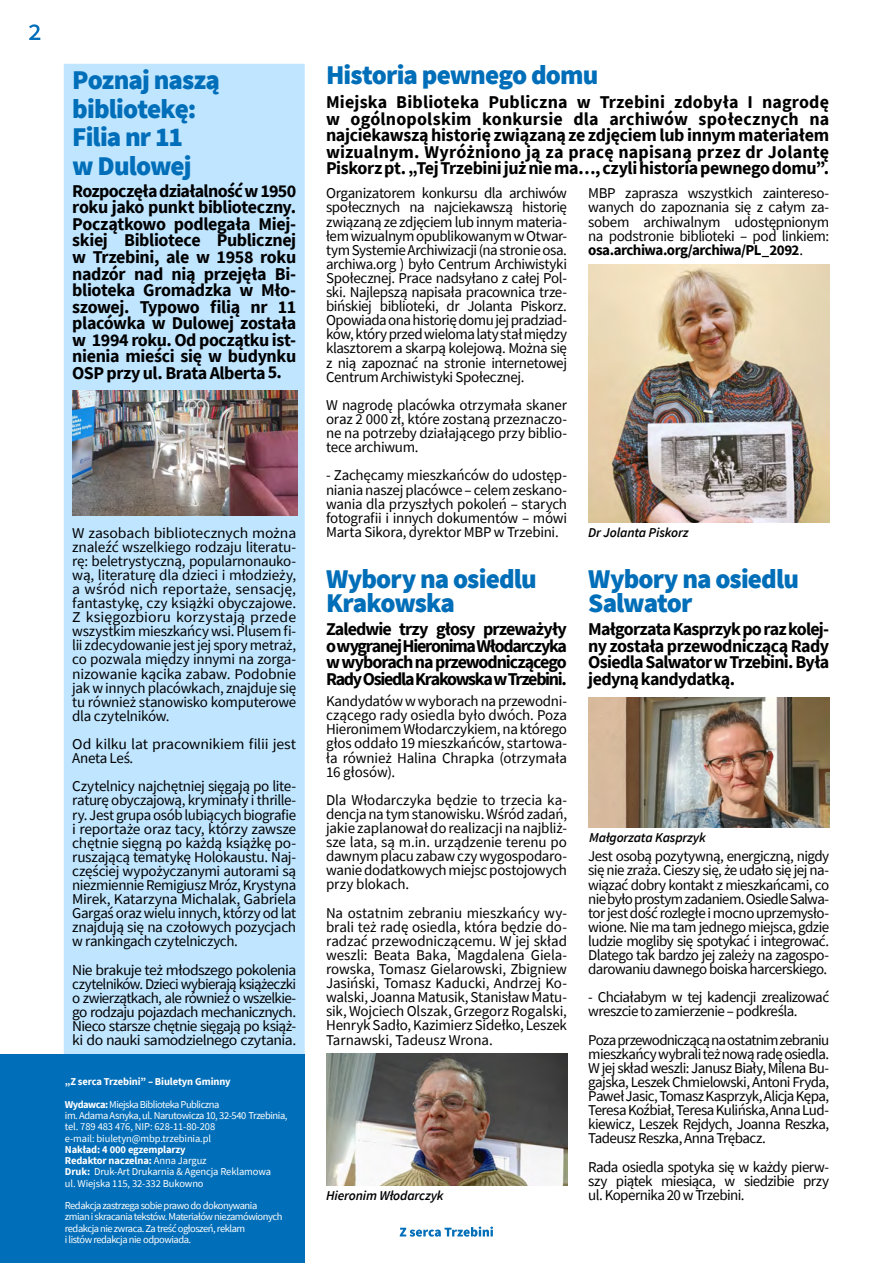
<style>
.page{position:relative;width:893px;height:1263px;background:#fff}
.page>*{position:absolute;margin:0;border:0;box-sizing:border-box;transform-origin:0 0}
.t1{font:900 27px/28.5px "Source Sans Pro";letter-spacing:-.03em;color:#006eb8}
.t2{font:700 18px/16.5px "Source Sans Pro";letter-spacing:-.035em;color:#000;text-align:justify}
.t3{font:15px/14.1px "Source Sans Pro";letter-spacing:-.025em;color:#000;text-align:justify}
.t4{font:15px/14.1px "Source Sans Pro";letter-spacing:-.025em;color:#000;text-align:justify;scale:1.05 1}
.t5{font:15px/14.1px "Source Sans Pro";letter-spacing:-.025em;color:#000;text-align:justify;scale:1.04 1}
.t6{font:italic 600 13.5px "Source Sans Pro";letter-spacing:-.01em;color:#000}
.t7{font:10.5px/11.2px "Source Sans Pro";letter-spacing:-.045em;color:#fff}
.t8{font:10.5px/11.2px "Source Sans Pro";letter-spacing:-.01em;color:#fff}
.t9{font:10.5px/11.2px "Source Sans Pro";letter-spacing:-.02em;color:#fff}
.t10{font:700 10.5px/22.5px "Source Sans Pro";letter-spacing:-.01em;color:#fff}
.s1{font-weight:400}
.s2{font-weight:700}
</style>
<div class="page">
<svg style="left:29px;top:24px;width:11px;height:16px"></svg>
<svg style="left:400px;top:1226px;width:93px;height:10px"></svg>
<div style="left:64px;top:64px;width:241px;height:990px;background:#bfe5ff"></div>
<div style="left:0;top:1054px;width:305px;height:209px;background:#006eb8"></div>
<img style="left:72px;top:391px;width:225px;height:124px">
<img style="left:326px;top:1053px;width:241px;height:133px">
<img style="left:588px;top:698px;width:241px;height:130px">
<img style="left:588px;top:265px;width:241px;height:258px">
<h1 class="t1" style="left:72px;top:65px;width:149px">Poznaj naszą bibliotekę:<br>Filia nr 11<br>w Dulowej</h1>
<h1 class="t1" style="left:326px;top:61px;width:274px">Historia pewnego domu</h1>
<p class="t2" style="left:326px;top:94px;width:505px">Miejska Biblioteka Publiczna w Trzebini zdobyła I nagrodę w ogólnopolskim konkursie dla archiwów społecznych na najciekawszą historię związaną ze zdjęciem lub innym materiałem wizualnym. Wyróżniono ją za pracę napisaną przez dr Jolantę Piskorz pt. „Tej Trzebini już nie ma…, czyli historia pewnegodomu”.</p>
<p class="t2" style="left:72px;top:182px;width:225px">Rozpoczęła działalność w1950 roku jako punkt biblioteczny.<br>Początkowo podlegała Miej&shy;skiej Bibliotece Publicznej w Trzebini, ale w 1958 roku nadzór nad nią przejęła Bi&shy;blioteka Gromadzka w Mło&shy;szowej. Typowo filią nr 11 placówka w Dulowej została w 1994 roku. Od początku ist&shy;nienia mieści się w budynku OSP przy ul. Brata Alberta5.</p>
<p class="t4" style="left:72px;top:525px;width:215px">W zasobach bibliotecznych można znaleźć wszelkiego rodzaju literatu&shy;rę: beletrystyczną, popularnonauko&shy;wą, literaturę dla dzieci i młodzieży, a wśród nich reportaże, sensację, fantastykę, czy książki obyczajowe.<br>Z księgozbioru korzystają przede wszystkim mieszkańcy wsi. Plusem fi&shy;lii zdecydowanie jest jej spory metraż, co pozwala między innymi na zorga&shy;nizowanie kącika zabaw. Podobnie jak w innych placówkach, znajduje się tu również stanowisko komputerowe dla czytelników.</p>
<p class="t4" style="left:72px;top:737px;width:215px">Od kilku lat pracownikiem filii jest<br>Aneta Leś.</p>
<p class="t3" style="left:72px;top:779px;width:225px">Czytelnicy najchętniej sięgają po lite&shy;raturę obyczajową, kryminały i thrille&shy;ry. Jest grupa osób lubiących biografie i reportaże oraz tacy, którzy zawsze chętnie sięgną po każdą książkę po&shy;ruszającą tematykę Holokaustu. Naj&shy;częściej wypożyczanymi autorami są niezmiennie Remigiusz Mróz, Krystyna Mirek, Katarzyna Michalak, Gabriela Gargaś oraz wielu innych, którzy od lat znajdują się na czołowych pozycjach w rankingach czytelniczych.</p>
<p class="t5" style="left:72px;top:962px;width:217px">Nie brakuje też młodszego pokolenia czytelników. Dzieci wybierają książeczki o zwierzątkach, ale również o wszelkie&shy;go rodzaju pojazdach mechanicznych.<br>Nieco starsze chętnie sięgają po książ&shy;ki do nauki samodzielnego czytania.</p>
<p class="t10" style="left:65px;top:1070px;width:167px">„Z serca Trzebini” – Biuletyn Gminny<br>Wydawca: <span class="s1">Miejska Biblioteka Publiczna</span></p>
<p class="t9" style="left:65px;top:1110px;width:224px">im. Adama Asnyka, ul. Narutowicza 10, 32-540 Trzebinia, tel. 789 483 476, NIP: 628-11-80-208<br>e-mail: biuletyn@mbp.trzebinia.pl</p>
<p class="t8" style="left:65px;top:1144px;width:208px"><span class="s2">Nakład: 4 000 egzemplarzy<br>Redaktor naczelna:</span> Anna Jarguz<br><span class="s2">Druk:</span> Druk-Art Drukarnia &amp; Agencja Reklamowa ul. Wiejska 115, 32-332 Bukowno</p>
<p class="t7" style="left:65px;top:1200px;width:219px">Redakcja zastrzega sobie prawo do dokonywania zmian i skracania tekstów. Materiałów niezamówionych redakcja nie zwraca. Za treść ogłoszeń, reklam<br>i listów redakcja nie odpowiada.</p>
<p class="t3" style="left:326px;top:186px;width:242px">Organizatorem konkursu dla archiwów społecznych na najciekawszą historię związaną ze zdjęciem lub innym materia&shy;łem wizualnym opublikowanym wOtwar&shy;tym Systemie Archiwizacji (na stronie osa. archiwa.org ) było Centrum Archiwistyki Społecznej. Prace nadsyłano z całej Pol&shy;ski. Najlepszą napisała pracownica trze&shy;bińskiej biblioteki, dr Jolanta Piskorz.<br>Opowiada ona historię domu jej pradziad&shy;ków, który przed wieloma laty stał między klasztorem a skarpą kolejową. Można się z nią zapoznać na stronie internetowej Centrum Archiwistyki Społecznej.</p>
<p class="t3" style="left:326px;top:398px;width:242px">W nagrodę placówka otrzymała skaner oraz 2 000 zł, które zostaną przeznaczo&shy;ne na potrzeby działającego przy biblio&shy;tece archiwum.</p>
<p class="t3" style="left:326px;top:468px;width:242px">- Zachęcamy mieszkańców do udostęp&shy;niania naszej placówce – celem zeskano&shy;wania dla przyszłych pokoleń – starych fotografii i innych dokumentów – mówi Marta Sikora, dyrektor MBP w Trzebini.</p>
<p class="t3" style="left:588px;top:186px;width:242px">MBP zaprasza wszystkich zaintereso&shy;wanych do zapoznania się z całym za&shy;sobem archiwalnym udostępnionym na podstronie biblioteki – pod linkiem: <span class="s2">osa.archiwa.org/archiwa/PL_2092</span>.</p>
<p class="t6" style="left:588px;top:524px;width:102px">Dr Jolanta Piskorz</p>
<h1 class="t1" style="left:326px;top:566px;width:212px;line-height:24px">Wybory na osiedlu<br>Krakowska</h1>
<h1 class="t1" style="left:588px;top:566px;width:212px;line-height:24px">Wybory na osiedlu<br>Salwator</h1>
<p class="t2" style="left:326px;top:620px;width:242px">Zaledwie trzy głosy przeważyły owygranej Hieronima Włodarczyka wwyborach na przewodniczącego Rady Osiedla Krakowska wTrzebini.</p>
<p class="t2" style="left:588px;top:620px;width:242px">Małgorzata Kasprzyk po raz kolej&shy;ny została przewodniczącą Rady Osiedla Salwator wTrzebini. Była jedynąkandydatką.</p>
<p class="t3" style="left:326px;top:694px;width:242px">Kandydatów wwyborach na przewodni&shy;czącego rady osiedla było dwóch. Poza Hieronimem Włodarczykiem, na którego głos oddało 19 mieszkańców, startowa&shy;ła również Halina Chrapka (otrzymała 16 głosów).</p>
<p class="t3" style="left:326px;top:793px;width:242px">Dla Włodarczyka będzie to trzecia ka&shy;dencja na tym stanowisku. Wśród zadań, jakie zaplanował do realizacji na najbliż&shy;sze lata, są m.in. urządzenie terenu po dawnym placu zabaw czy wygospodaro&shy;wanie dodatkowych miejsc postojowych przy blokach.</p>
<p class="t3" style="left:326px;top:905px;width:242px">Na ostatnim zebraniu mieszkańcy wy&shy;brali też radę osiedla, która będzie do&shy;radzać przewodniczącemu. W jej skład weszli: Beata Baka, Magdalena Giela&shy;rowska, Tomasz Gielarowski, Zbigniew Jasiński, Tomasz Kaducki, Andrzej Ko&shy;walski, Joanna Matusik, Stanisław Matu&shy;sik, Wojciech Olszak, Grzegorz Rogalski, Henryk Sadło, Kazimierz Sidełko, Leszek Tarnawski, Tadeusz Wrona.</p>
<p class="t6" style="left:326px;top:1187px;width:119px">Hieronim Włodarczyk</p>
<p class="t6" style="left:589px;top:829px;width:118px">Małgorzata Kasprzyk</p>
<p class="t3" style="left:588px;top:849px;width:242px">Jest osobą pozytywną, energiczną, nigdy się nie zraża. Cieszy się, że udało się jej na&shy;wiązać dobry kontakt z mieszkańcami, co nie było prostym zadaniem. Osiedle Salwa&shy;tor jest dość rozległe imocno uprzemysło&shy;wione. Nie ma tam jednego miejsca, gdzie ludzie mogliby się spotykać i integrować.<br>Dlatego tak bardzo jej zależy na zagospo&shy;darowaniu dawnego boiska harcerskiego.</p>
<p class="t3" style="left:588px;top:990px;width:242px">- Chciałabym w tej kadencji zrealizować wreszcie to zamierzenie – podkreśla.</p>
<p class="t3" style="left:588px;top:1032px;width:242px">Poza przewodniczącą na ostatnim zebraniu mieszkańcy wybrali też nową radę osiedla.<br>W jej skład weszli: Janusz Biały, Milena Bu&shy;gajska, Leszek Chmielowski, Antoni Fryda, Paweł Jasic, Tomasz Kasprzyk, Alicja Kępa, Teresa Koźbiał, Teresa Kulińska, Anna Lud&shy;kiewicz, Leszek Rejdych, Joanna Reszka, Tadeusz Reszka, Anna Trębacz.</p>
<p class="t3" style="left:588px;top:1159px;width:242px">Rada osiedla spotyka się w każdy pierw&shy;szy piątek miesiąca, w siedzibie przy ul. Kopernika 20 w Trzebini.</p>
</div>
